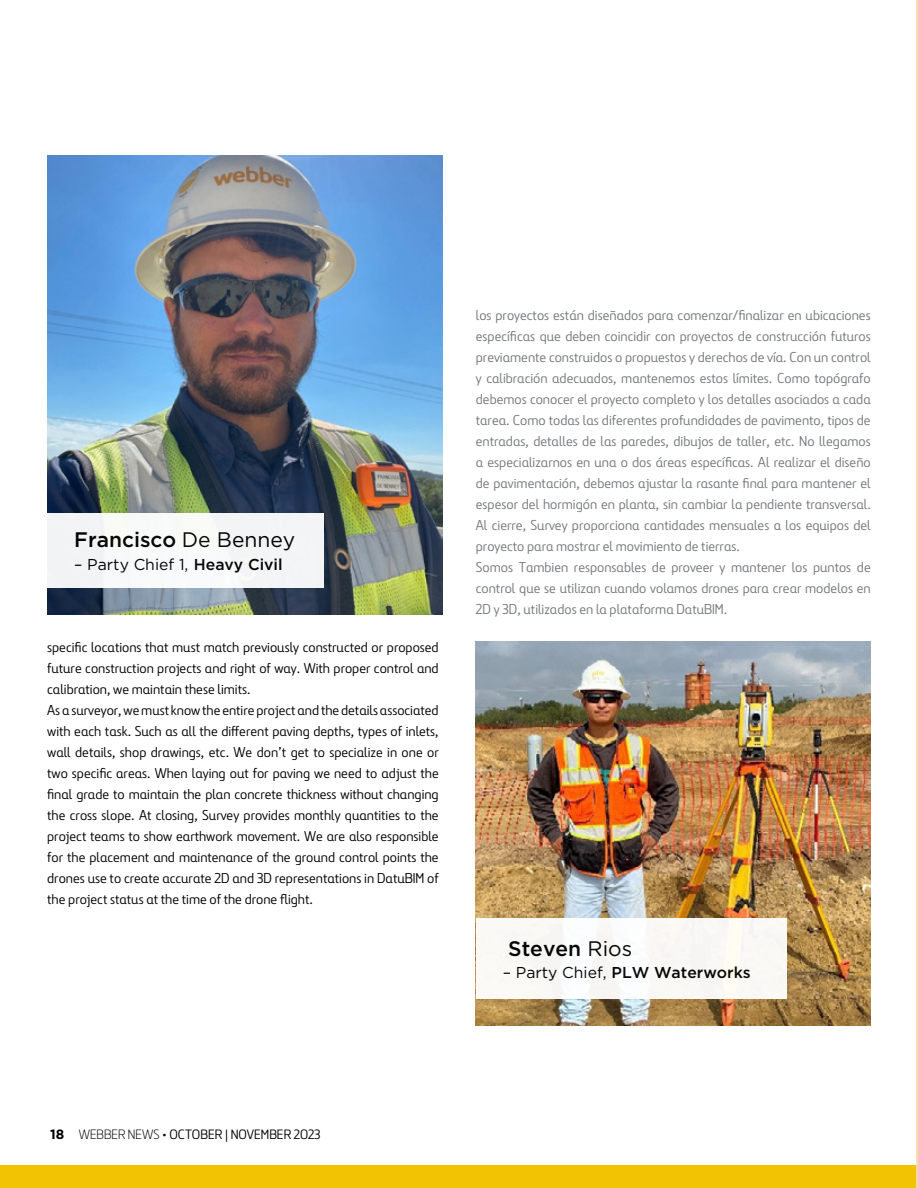
<style>
.page{position:relative;width:918px;height:1188px;background:#fff}
.page>*{position:absolute;margin:0;border:0;box-sizing:border-box;transform-origin:0 0}
.t1{font:500 21px "Gotham";color:#000}
.t2{font:500 15.75px "Gotham";color:#000}
.t3{font:15.75px "Gotham";color:#000}
.t4{font:14.25px/21px "Ferrovial";color:#74777b}
.t5{font:14.25px/21px "Ferrovial";color:#000}
.t6{font:13.5px "Ferrovial";color:#000}
.s1{font-weight:400}
.s2{font-weight:500}
.s3{font-family:"Gotham";font-weight:700}
.s4{font-weight:300}
</style>
<div class="page">
<div style="left:0;top:1165px;width:918px;height:23px;background:#f1c300"></div>
<hr style="left:916px;top:0;width:2px;height:1188px;background:#fdd8b5">
<img style="left:47px;top:155px;width:395px;height:459px">
<img style="left:476px;top:641px;width:395px;height:384px">
<div style="left:476px;top:918px;width:310px;height:81px;background:#faf8f5"></div>
<div style="left:47px;top:513px;width:277px;height:74px;background:#f4f5f6"></div>
<h1 class="t1" style="left:74px;top:526px;width:222px">Francisco <span class="s1">De Benney</span></h1>
<p class="t3" style="left:74px;top:554px;width:210px">– Party Chief 1, <span class="s2">Heavy Civil</span></p>
<p class="t5" style="left:47px;top:636px;width:393px">specific locations that must match previously constructed or proposed future construction projects and right of way. With proper control and calibration, we maintain these limits.<br>As a surveyor, we must know the entire project and the details associated with each task. Such as all the different paving depths, types of inlets, wall details, shop drawings, etc. We don’t get to specialize in one or two specific areas. When laying out for paving we need to adjust the final grade to maintain the plan concrete thickness without changing the cross slope. At closing, Survey provides monthly quantities to the project teams to show earthwork movement. We are also responsible for the placement and maintenance of the ground control points the drones use to create accurate 2D and 3D representations in DatuBIM of the project status at the time of the drone flight.</p>
<p class="t4" style="left:476px;top:305px;width:396px">los proyectos están diseñados para comenzar/finalizar en ubicaciones específicas que deben coincidir con proyectos de construcción futuros previamente construidos o propuestos y derechos de vía. Con un control y calibración adecuados, mantenemos estos límites. Como topógrafo debemos conocer el proyecto completo y los detalles asociados a cada tarea. Como todas las diferentes profundidades de pavimento, tipos de entradas, detalles de las paredes, dibujos de taller, etc. No llegamos a especializarnos en una o dos áreas específicas. Al realizar el diseño de pavimentación, debemos ajustar la rasante final para mantener el espesor del hormigón en planta, sin cambiar la pendiente transversal.<br>Al cierre, Survey proporciona cantidades mensuales a los equipos del proyecto para mostrar el movimiento de tierras.<br>Somos Tambien responsables de proveer y mantener los puntos de control que se utilizan cuando volamos drones para crear modelos en 2D y 3D, utilizados en la plataforma DatuBIM.</p>
<h1 class="t1" style="left:508px;top:934px;width:125px">Steven <span class="s1">Rios</span></h1>
<p class="t2" style="left:503px;top:962px;width:249px"><span class="s1">– Party Chief,</span> PLW Waterworks</p>
<p class="t6" style="left:50px;top:1126px;width:272px"><span class="s3">18</span> <span class="s4">WEBBER NEWS</span> • OCTOBER | NOVEMBER 2023</p>
</div>
